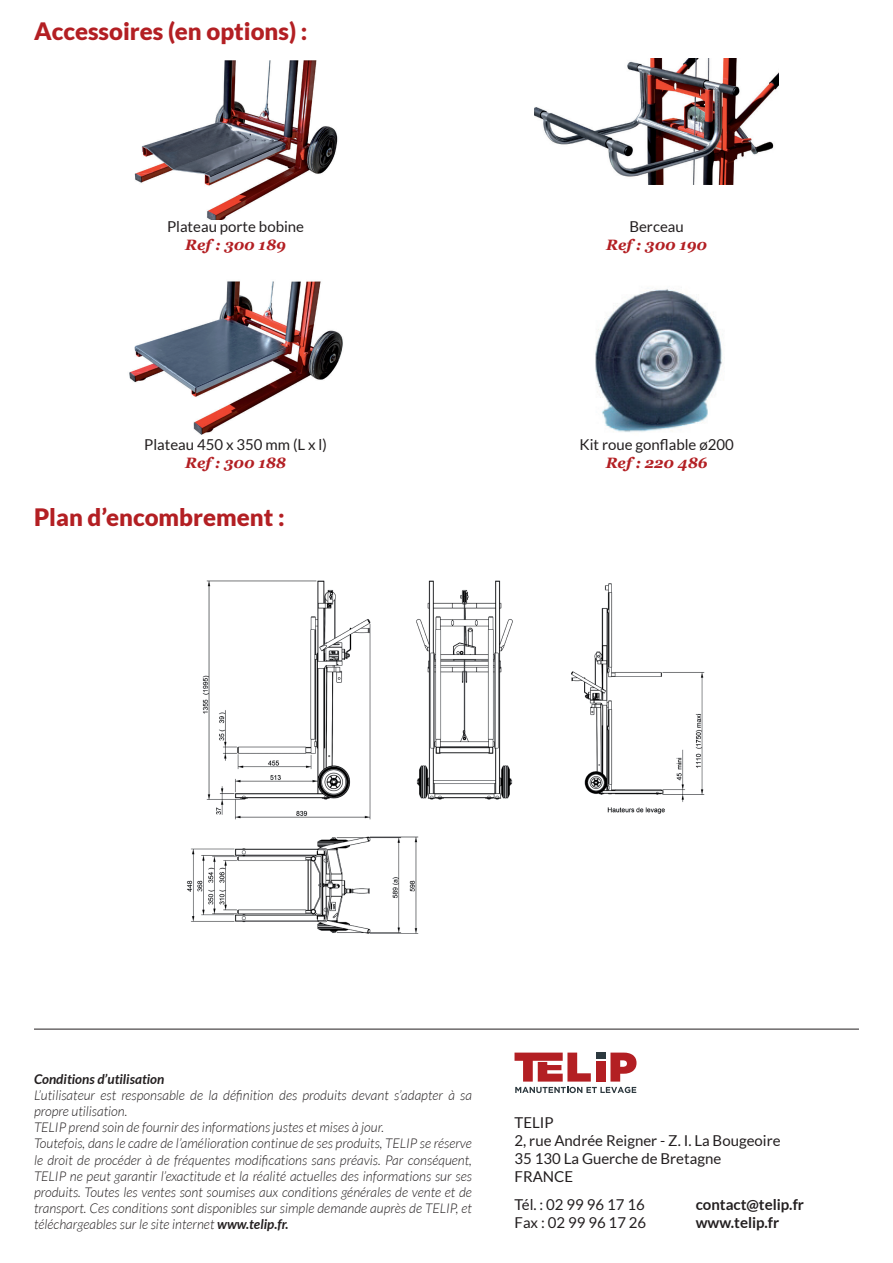
<style>
.page{position:relative;width:893px;height:1263px;background:#fff}
.page>*{position:absolute;margin:0;border:0;box-sizing:border-box;transform-origin:0 0}
.t1{font:900 24px "Lato";color:#b31f23}
.t2{font:15px/18px "Lato";color:#231f20}
.t3{font:italic 700 15px "Georgia";color:#b31f23}
.t4{font:700 15px/18px "Lato";color:#231f20}
.t5{font:italic 300 13.5px/16.2px "Lato";color:#231f20}
.t6{font:italic 700 13.5px "Lato";color:#231f20}
.s1{font-weight:700}
</style>
<div class="page">
<svg style="left:514px;top:1052px;width:77px;height:29px"></svg>
<div style="left:596px;top:1061px;width:9px;height:20px;background:#b31f23"></div>
<div style="left:596px;top:1052px;width:9px;height:7px;background:#2d393f"></div>
<svg style="left:610px;top:1052px;width:26px;height:29px"></svg>
<svg style="left:515px;top:1087px;width:121px;height:6px"></svg>
<hr style="left:34px;top:1029px;width:825px;height:1px;background:#231f20">
<img style="left:187px;top:580px;width:518px;height:354px">
<img style="left:134px;top:60px;width:204px;height:159px">
<img style="left:534px;top:59px;width:245px;height:125px">
<img style="left:129px;top:281px;width:214px;height:154px">
<img style="left:595px;top:289px;width:127px;height:144px">
<h1 class="t1" style="left:34px;top:17px;width:275px">Accessoires (en options) :</h1>
<p class="t2" style="left:167px;top:217px;width:139px">Plateau porte bobine</p>
<p class="t3" style="left:185px;top:235px;width:102px">Ref : 300 189</p>
<p class="t2" style="left:144px;top:436px;width:184px">Plateau 450 x 350 mm (L x l)</p>
<p class="t3" style="left:185px;top:453px;width:102px">Ref : 300 188</p>
<h1 class="t1" style="left:34px;top:503px;width:252px">Plan d’encombrement :</h1>
<p class="t2" style="left:629px;top:217px;width:56px">Berceau</p>
<p class="t3" style="left:606px;top:235px;width:102px">Ref : 300 190</p>
<p class="t2" style="left:579px;top:436px;width:156px">Kit roue gonflable ø200</p>
<p class="t3" style="left:606px;top:453px;width:103px">Ref : 220 486</p>
<p class="t6" style="left:34px;top:1071px;width:132px">Conditions d’utilisation</p>
<p class="t5" style="left:34px;top:1087px;width:439px">L’utilisateur est responsable de la définition des produits devant s’adapter à sa propre utilisation.<br>TELIP prend soin de fournir des informations justes et mises à jour.<br>Toutefois, dans le cadre de l’amélioration continue de ses produits, TELIP se réserve le droit de procéder à de fréquentes modifications sans préavis. Par conséquent, TELIP ne peut garantir l’exactitude et la réalité actuelles des informations sur ses produits. Toutes les ventes sont soumises aux conditions générales de vente et de transport. Ces conditions sont disponibles sur simple demande auprès de TELIP, et téléchargeables sur le site internet <span class="s1">www.telip.fr.</span></p>
<p class="t2" style="left:514px;top:1113px;width:268px">TELIP<br>2, rue Andrée Reigner - Z. I. La Bougeoire<br>35 130 La Guerche de Bretagne<br>FRANCE</p>
<p class="t2" style="left:514px;top:1196px;width:133px">Tél. : 02 99 96 17 16<br>Fax : 02 99 96 17 26</p>
<p class="t4" style="left:696px;top:1195px;width:110px">contact@telip.fr www.telip.fr</p>
</div>
